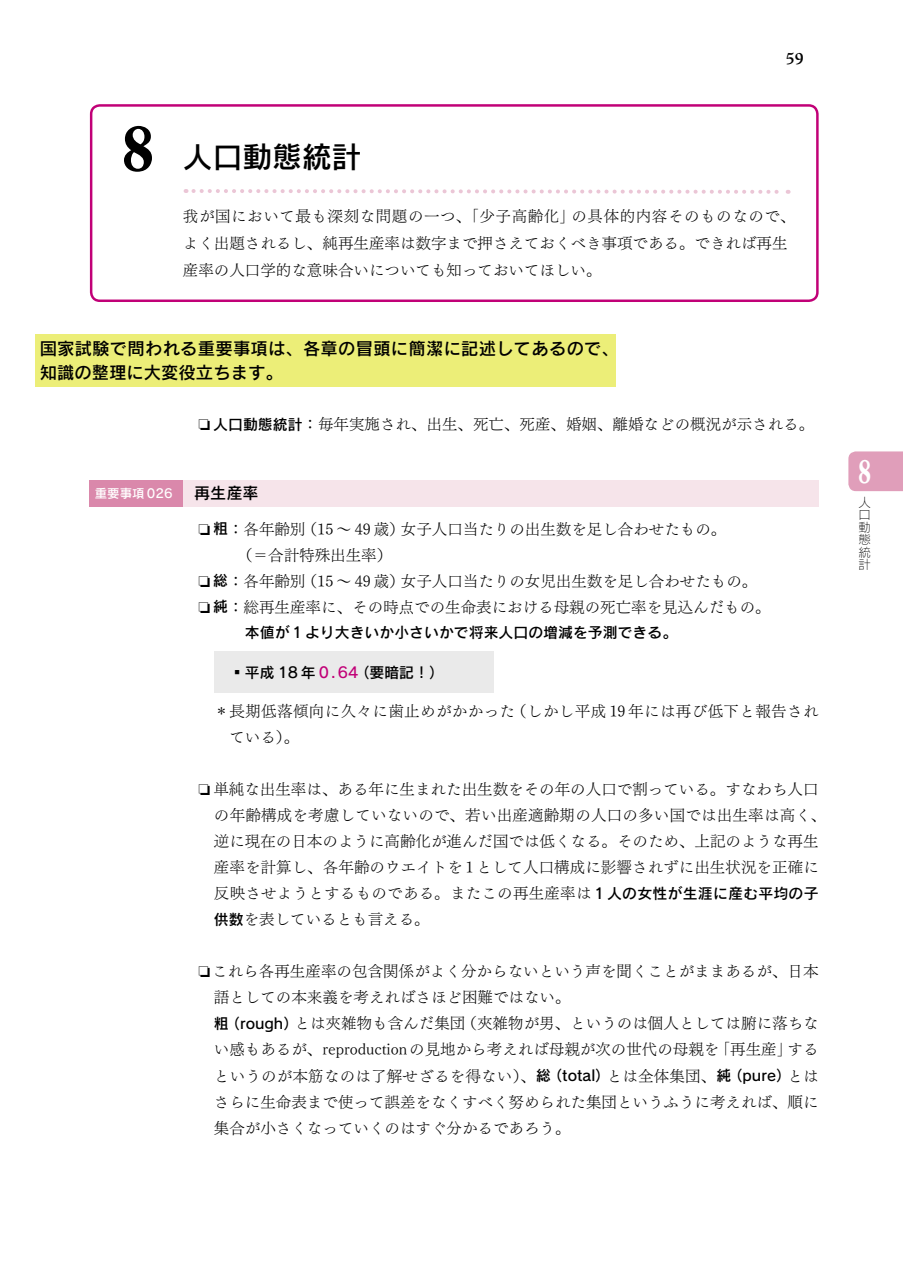
<style>
.page{position:relative;width:903px;height:1275px;background:#fff}
.page>*{position:absolute;margin:0;border:0;box-sizing:border-box;transform-origin:0 0}
.t1{font:700 61.95px "Cheltenham";color:#000;scale:.9 1}
.t2{font:700 32.2px "Cheltenham";color:#fff;scale:.69 1}
.t3{font:29.75px "Rodin Pro DB";color:#000}
.広告{font:17.32px/23.6px "Rodin Pro DB";letter-spacing:.01em;color:#000}
.t4{font:600 17.32px "Adobe Jenson Pro";color:#000}
.パフェ見出し_重要事項{font:16.1px "Rodin Pro DB";color:#000}
.パフェ重要事項{font:15.58px/26.1px "Tsuku Min Pro L";color:#000}
.パフェキャッチ{font:15.58px/27.1px "Tsuku Min Pro L";color:#000}
.パフェ重要事項-2{font:15.58px/26.1px "Tsuku Min Pro L";letter-spacing:.025em;color:#000}
.パフェ重要事項-3{font:14.88px "Rodin Pro DB";color:#000}
.パフェ見出し_重要事項-2{font:12.42px "Rodin Pro DB";color:#fff}
.t5{font:12.42px/12.4px "Rodin Pro L";color:#000;text-align:justify}
.s1{font-family:"Rodin Pro DB";font-size:14.88px}
.s2{font-family:"Tsuku Min Pro L";font-size:15.58px}
.s3{color:#c10077}
</style>
<div class="page">
<div style="left:848px;top:451px;width:55px;height:40px;background:#e09eba"></div>
<div style="left:90px;top:480px;width:93px;height:26px;background:#da88ab"></div>
<div style="left:183px;top:480px;width:636px;height:26px;background:#f6e4ea"></div>
<div style="left:214px;top:651px;width:279px;height:42px;background:#eaeaea"></div>
<svg style="left:89px;top:104px;width:730px;height:197px"></svg>
<svg style="left:186px;top:187px;width:602px;height:9px"></svg>
<div style="left:35px;top:334px;width:580px;height:53px;background:#ecee78"></div>
<p class="t1" style="left:122px;top:112px;width:36px">8</p>
<p class="t4" style="left:786px;top:49px;width:19px">59</p>
<p class="t3" style="left:183px;top:137px;width:180px">人口動態統計</p>
<p class="パフェキャッチ" style="left:183px;top:201px;width:614px">我が国において最も深刻な問題の一つ、「少子高齢化」の具体的内容そのものなので、よく出題されるし、純再生産率は数字まで押さえておくべき事項である。できれば再生産率の人口学的な意味合いについても知っておいてほしい。</p>
<p class="広告" style="left:40px;top:336px;width:581px">国家試験で問われる重要事項は、各章の冒頭に簡潔に記述してあるので、知識の整理に大変役立ちます。</p>
<p class="パフェ重要事項" style="left:198px;top:409px;width:617px">❏ <span class="s1">人口動態統計</span>：毎年実施され、出生、死亡、死産、婚姻、離婚などの概況が示される。</p>
<p class="パフェ見出し_重要事項-2" style="left:95px;top:485px;width:79px">重要事項 026</p>
<p class="パフェ見出し_重要事項" style="left:194px;top:482px;width:66px">再生産率</p>
<p class="パフェ重要事項" style="left:198px;top:514px;width:529px">❏ <span class="s1">粗</span>：各年齢別（15 ～ 49 歳）女子人口当たりの出生数を足し合わせたもの。</p>
<p class="パフェ重要事項" style="left:214px;top:540px;width:180px">　　（＝合計特殊出生率）</p>
<p class="パフェ重要事項" style="left:198px;top:566px;width:560px">❏ <span class="s1">総</span>：各年齢別（15 ～ 49 歳）女子人口当たりの女児出生数を足し合わせたもの。</p>
<p class="パフェ重要事項" style="left:198px;top:592px;width:574px">❏ <span class="s1">純</span>：総再生産率に、その時点での生命表における母親の死亡率を見込んだもの。</p>
<p class="パフェ重要事項-3" style="left:214px;top:623px;width:465px"><span class="s2">　　</span>本値が 1 より大きいか小さいかで将来人口の増減を予測できる。</p>
<p class="パフェ重要事項-3" style="left:229px;top:662px;width:216px"><span class="s2">▪</span>平成 18 年 <span class="s3">0 .64</span>（要暗記！）</p>
<p class="パフェ重要事項-2" style="left:229px;top:696px;width:591px;text-indent:-31px">　＊ 長期低落傾向に久々に歯止めがかかった（しかし平成 19 年には再び低下と報告されている）。</p>
<p class="パフェ重要事項" style="left:214px;top:774px;width:614px;text-indent:-16px">❏ 単純な出生率は、ある年に生まれた出生数をその年の人口で割っている。すなわち人口の年齢構成を考慮していないので、若い出産適齢期の人口の多い国では出生率は高く、逆に現在の日本のように高齢化が進んだ国では低くなる。そのため、上記のような再生産率を計算し、各年齢のウエイトを 1 として人口構成に影響されずに出生状況を正確に反映させようとするものである。またこの再生産率は <span class="s1">1 人の女性が生涯に産む平均の子供数</span>を表しているとも言える。</p>
<p class="パフェ重要事項" style="left:214px;top:956px;width:606px;text-indent:-16px">❏これら各再生産率の包含関係がよく分からないという声を聞くことがままあるが、日本語としての本来義を考えればさほど困難ではない。</p>
<p class="パフェ重要事項" style="left:214px;top:1008px;width:606px;text-align:justify"><span class="s1">粗（rough）</span>とは夾雑物も含んだ集団（夾雑物が男、というのは個人としては腑に落ちない感もあるが、reproductionの見地から考えれば母親が次の世代の母親を「再生産」するというのが本筋なのは了解せざるを得ない）、<span class="s1">総（total）</span>とは全体集団、<span class="s1">純（pure）</span>とはさらに生命表まで使って誤差をなくすべく努められた集団というふうに考えれば、順に集合が小さくなっていくのはすぐ分かるであろう。</p>
<p class="t2" style="left:858px;top:452px;width:20px">8</p>
<p class="t5" style="left:858px;top:496px;width:13px">人口動態統計</p>
</div>
